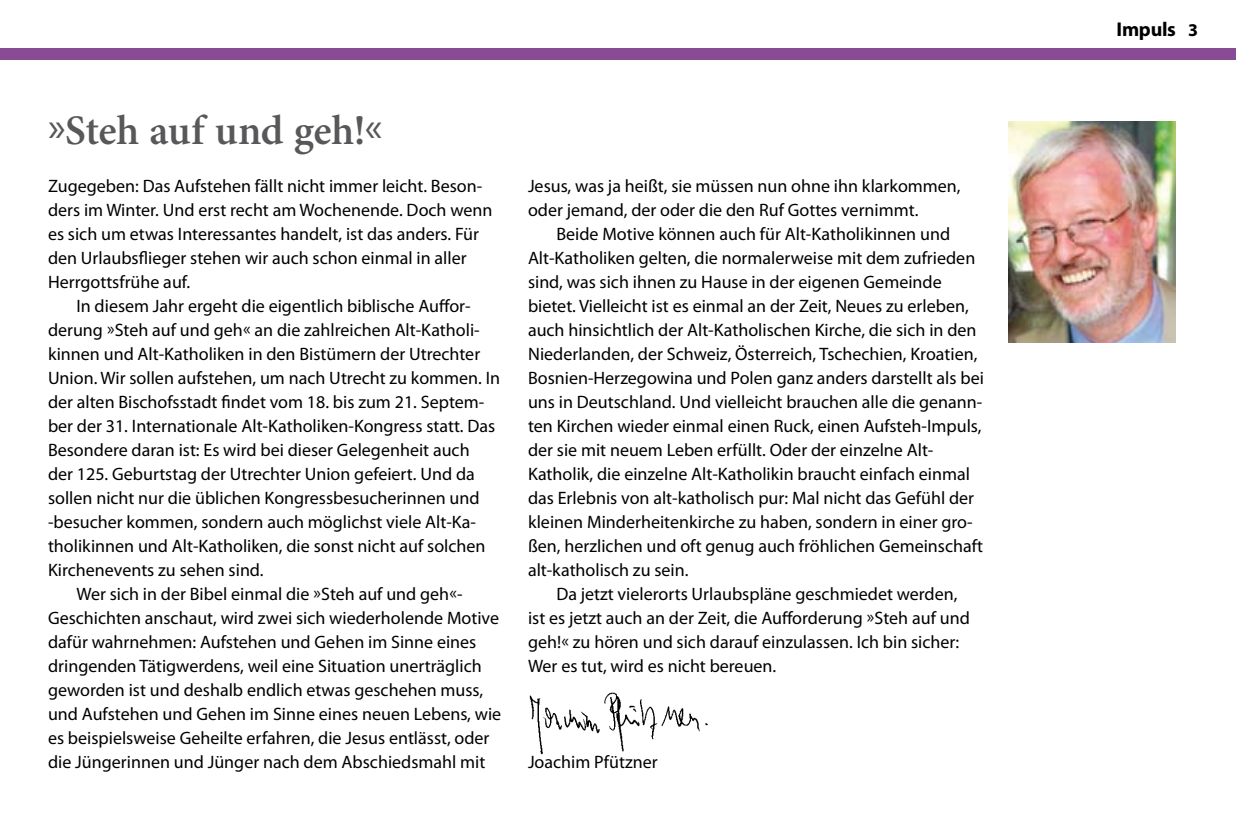
<style>
.page{position:relative;width:1236px;height:840px;background:#fff}
.page>*{position:absolute;margin:0;border:0;box-sizing:border-box;transform-origin:0 0}
.t1{font:600 42px "Minion Pro";letter-spacing:-.01em;color:#58585a}
.t2{font:700 20px "Myriad Pro";letter-spacing:-.015em;color:#000}
.t3{font:18px/24px "Myriad Pro";color:#000}
.t4{font:700 18px "Myriad Pro";color:#000}
.s1{font-family:"Myriad Pro";font-weight:400}
</style>
<div class="page">
<img style="left:529px;top:692px;width:179px;height:63px">
<div style="left:0;top:48px;width:1236px;height:12px;background:#894b94"></div>
<img style="left:1008px;top:122px;width:168px;height:221px">
<h1 class="t1" style="left:48px;top:102px;width:336px"><span class="s1">»</span>Steh auf und geh!<span class="s1">«</span></h1>
<p class="t3" style="left:48px;top:174px;width:446px">Zugegeben: Das Aufstehen fällt nicht immer leicht. Beson&shy;ders im Winter. Und erst recht am Wochenende. Doch wenn es sich um etwas Interessantes handelt, ist das anders. Für den Urlaubsflieger stehen wir auch schon einmal in aller Herrgottsfrühe auf.</p>
<p class="t3" style="left:76px;top:294px;width:396px">In diesem Jahr ergeht die eigentlich biblische Auffor-</p>
<p class="t3" style="left:48px;top:318px;width:433px">derung »Steh auf und geh« an die zahlreichen Alt-Katholi-</p>
<p class="t3" style="left:48px;top:342px;width:434px">kinnen und Alt-Katholiken in den Bistümern der Utrechter</p>
<p class="t3" style="left:48px;top:366px;width:454px">Union. Wir sollen aufstehen, um nach Utrecht zu kommen. In</p>
<p class="t3" style="left:48px;top:390px;width:438px">der alten Bischofsstadt findet vom 18. bis zum 21. Septem-</p>
<p class="t3" style="left:48px;top:414px;width:449px">ber der 31. Internationale Alt-Katholiken-Kongress statt. Das</p>
<p class="t3" style="left:48px;top:438px;width:423px">Besondere daran ist: Es wird bei dieser Gelegenheit auch</p>
<p class="t3" style="left:48px;top:462px;width:428px">der 125. Geburtstag der Utrechter Union gefeiert. Und da</p>
<p class="t3" style="left:48px;top:486px;width:433px">sollen nicht nur die üblichen Kongressbesucherinnen und</p>
<p class="t3" style="left:48px;top:510px;width:430px">-besucher kommen, sondern auch möglichst viele Alt-Ka-</p>
<p class="t3" style="left:48px;top:534px;width:439px">tholikinnen und Alt-Katholiken, die sonst nicht auf solchen</p>
<p class="t3" style="left:48px;top:558px;width:217px">Kirchenevents zu sehen sind.</p>
<p class="t3" style="left:76px;top:582px;width:388px">Wer sich in der Bibel einmal die »Steh auf und geh«-</p>
<p class="t3" style="left:48px;top:606px;width:453px">Geschichten anschaut, wird zwei sich wiederholende Motive</p>
<p class="t3" style="left:48px;top:630px;width:430px">dafür wahrnehmen: Aufstehen und Gehen im Sinne eines</p>
<p class="t3" style="left:48px;top:654px;width:435px">dringenden Tätigwerdens, weil eine Situation unerträglich</p>
<p class="t3" style="left:48px;top:678px;width:437px">geworden ist und deshalb endlich etwas geschehen muss,</p>
<p class="t3" style="left:48px;top:702px;width:455px">und Aufstehen und Gehen im Sinne eines neuen Lebens, wie</p>
<p class="t3" style="left:48px;top:726px;width:443px">es beispielsweise Geheilte erfahren, die Jesus entlässt, oder</p>
<p class="t3" style="left:48px;top:750px;width:439px">die Jüngerinnen und Jünger nach dem Abschiedsmahl mit</p>
<p class="t3" style="left:528px;top:174px;width:434px">Jesus, was ja heißt, sie müssen nun ohne ihn klarkommen, oder jemand, der oder die den Ruf Gottes vernimmt.</p>
<p class="t3" style="left:528px;top:222px;width:457px;text-indent:28px">Beide Motive können auch für Alt-Katholikinnen und Alt-Katholiken gelten, die normalerweise mit dem zufrieden sind, was sich ihnen zu Hause in der eigenen Gemeinde bietet. Vielleicht ist es einmal an der Zeit, Neues zu erleben, auch hinsichtlich der Alt-Katholischen Kirche, die sich in den Niederlanden, der Schweiz, Österreich, Tschechien, Kroatien, Bosnien-Herzegowina und Polen ganz anders darstellt als bei uns in Deutschland. Und vielleicht brauchen alle die genann&shy;ten Kirchen wieder einmal einen Ruck, einen Aufsteh-Impuls, der sie mit neuem Leben erfüllt. Oder der einzelne Alt-Katholik, die einzelne Alt-Katholikin braucht einfach einmal das Erlebnis von alt-katholisch pur: Mal nicht das Gefühl der kleinen Minderheitenkirche zu haben, sondern in einer gro&shy;ßen, herzlichen und oft genug auch fröhlichen Gemeinschaft alt-katholisch zu sein.</p>
<p class="t3" style="left:528px;top:582px;width:443px;text-indent:28px">Da jetzt vielerorts Urlaubspläne geschmiedet werden, ist es jetzt auch an der Zeit, die Aufforderung »Steh auf und geh!« zu hören und sich darauf einzulassen. Ich bin sicher:<br>Wer es tut, wird es nicht bereuen.</p>
<p class="t3" style="left:528px;top:750px;width:131px">Joachim Pfützner</p>
<p class="t2" style="left:1117px;top:16px;width:61px">Impuls</p>
<p class="t4" style="left:1188px;top:18px;width:11px">3</p>
</div>
